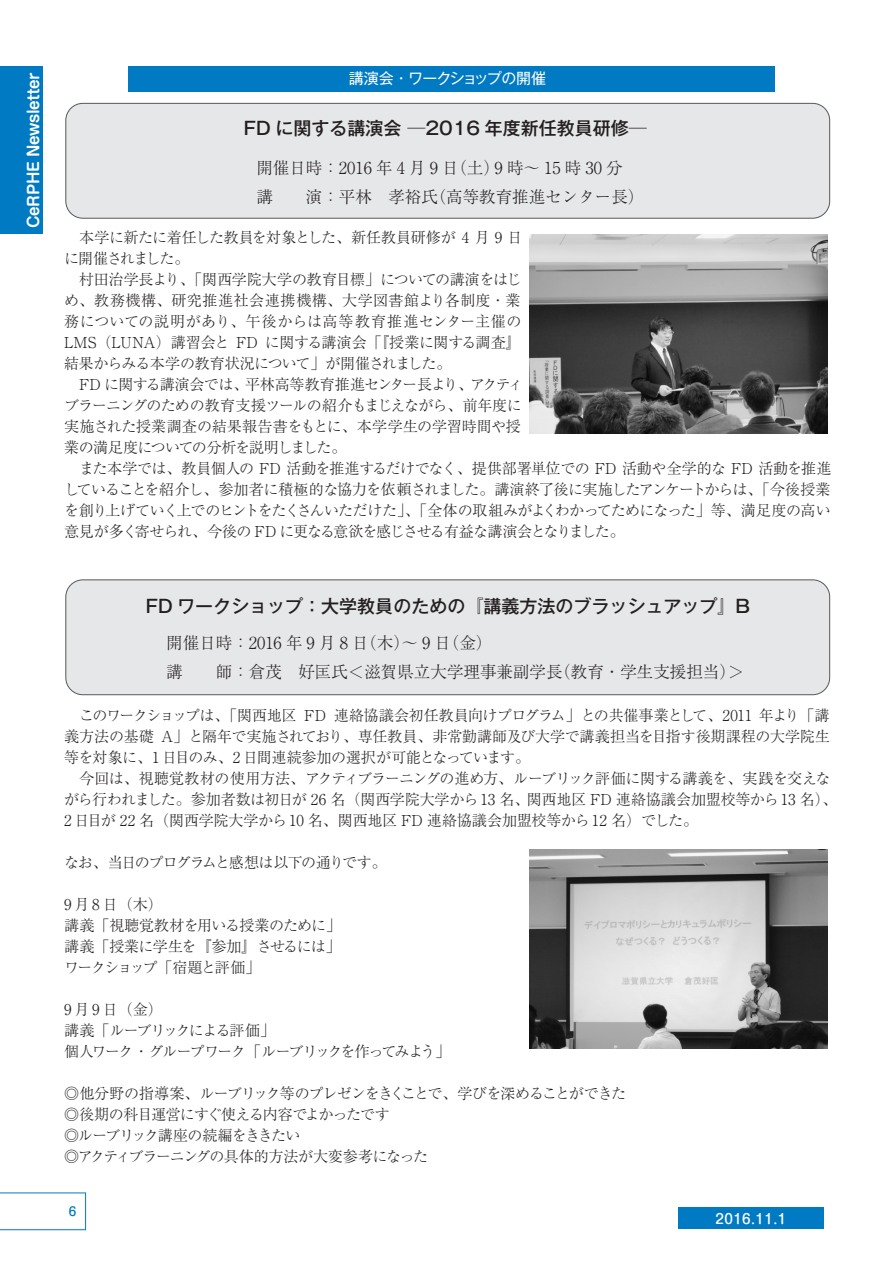
<style>
.page{position:relative;width:894px;height:1264px;background:#fff}
.page>*{position:absolute;margin:0;border:0;box-sizing:border-box;transform-origin:0 0}
.t1{font:500 18px "Gothic MB101 Pr 6 N";color:#231f20}
.t2{font:300 16.5px/28.8px "Ryumin Pr 6 N";color:#231f20}
.t3{font:300 15px/21px "Ryumin Pr 6 N";letter-spacing:-.03em;color:#231f20}
.t4{font:300 15px/21px "Ryumin Pr 6 N";letter-spacing:-.065em;color:#231f20}
.t5{font:300 15px/21px "Ryumin Pr 6 N";letter-spacing:-.09em;color:#231f20}
.t6{font:300 15px/21px "Ryumin Pr 6 N";letter-spacing:-.055em;color:#231f20}
.t7{font:700 15px "Shin M Go Pro De";letter-spacing:-.025em;color:#fff}
.t8{font:15px "Gothic MB101 Pr 6 N";letter-spacing:-.04em;color:#fff}
.t9{font:500 13.5px "Shin M Go Pro";letter-spacing:.03em;color:#fff}
.t10{font:500 12px "Shin M Go Pro";color:#007ac2}
.s1{font-weight:300}
</style>
<div class="page">
<div style="left:66px;top:103px;width:763px;height:115px;background:#e6e7e9;border-radius:17px"></div>
<div style="left:66px;top:103px;width:763px;height:115px;border:1px solid #57585a;border-radius:17px"></div>
<div style="left:66px;top:580px;width:763px;height:114px;background:#e6e7e9;border-radius:17px"></div>
<div style="left:66px;top:579px;width:763px;height:116px;border:1px solid #57585a;border-radius:17px"></div>
<img style="left:529px;top:849px;width:298px;height:198px">
<img style="left:530px;top:234px;width:297px;height:199px">
<div style="left:678px;top:1207px;width:145px;height:21px;background:#007ac2"></div>
<div style="left:128px;top:66px;width:646px;height:25px;background:#007ac2"></div>
<div style="left:0;top:66px;width:43px;height:167px;background:#007ac2"></div>
<svg style="left:0;top:1192px;width:86px;height:37px"></svg>
<p class="t7" style="left:21px;top:228px;width:158px;rotate:-90deg">CeRPHE Newsletter</p>
<p class="t8" style="left:348px;top:66px;width:199px">講演会・ワークショップの開催</p>
<p class="t1" style="left:244px;top:114px;width:404px">FD に関する講演会 <span class="s1">―</span>2016 年度新任教員研修<span class="s1">―</span></p>
<p class="t2" style="left:256px;top:152px;width:389px">開催日時：2016 年 4 月 9 日（土）9 時～ 15 時 30 分<br>講　　演：平林　孝裕氏（高等教育推進センター長）</p>
<p class="t3" style="left:64px;top:226px;width:768px">　本学に新たに着任した教員を対象とした、新任教員研修が 4 月 9 日<br>に開催されました。<br>　村田治学長より、「関西学院大学の教育目標」についての講演をはじ<br>め、教務機構、研究推進社会連携機構、大学図書館より各制度・業<br>務についての説明があり、午後からは高等教育推進センター主催の<br>LMS（LUNA）講習会と FD に関する講演会「『授業に関する調査』<br>結果からみる本学の教育状況について」が開催されました。<br>　FD に関する講演会では、平林高等教育推進センター長より、アクティ<br>ブラーニングのための教育支援ツールの紹介もまじえながら、前年度に<br>実施された授業調査の結果報告書をもとに、本学学生の学習時間や授<br>業の満足度についての分析を説明しました。<br>　また本学では、教員個人の FD 活動を推進するだけでなく、提供部署単位での FD 活動や全学的な FD 活動を推進していることを紹介し、参加者に積極的な協力を依頼されました。講演終了後に実施したアンケートからは、「今後授業を創り上げていく上でのヒントをたくさんいただけた」、「全体の取組みがよくわかってためになった」等、満足度の高い意見が多く寄せられ、今後の FD に更なる意欲を感じさせる有益な講演会となりました。</p>
<p class="t1" style="left:146px;top:591px;width:606px">FD ワークショップ：大学教員のための『講義方法のブラッシュアップ』B</p>
<p class="t2" style="left:166px;top:627px;width:579px">開催日時：2016 年 9 月 8 日（木）～ 9 日（金）<br>講　　師：倉茂　好匡氏＜滋賀県立大学理事兼副学長（教育・学生支援担当）＞</p>
<p class="t3" style="left:64px;top:704px;width:774px">　このワークショップは、「関西地区 FD 連絡協議会初任教員向けプログラム」との共催事業として、2011 年より「講義方法の基礎 A」と隔年で実施されており、専任教員、非常勤講師及び大学で講義担当を目指す後期課程の大学院生等を対象に、1 日目のみ、2 日間連続参加の選択が可能となっています。<br>　今回は、視聴覚教材の使用方法、アクティブラーニングの進め方、ルーブリック評価に関する講義を、実践を交えながら行われました。参加者数は初日が 26 名（関西学院大学から13 名、関西地区 FD 連絡協議会加盟校等から13 名）、2 日目が 22 名（関西学院大学から10 名、関西地区 FD 連絡協議会加盟校等から12 名）でした。</p>
<p class="t5" style="left:64px;top:851px;width:324px">なお、当日のプログラムと感想は以下の通りです。</p>
<p class="t6" style="left:64px;top:893px;width:278px">9月8日（木）<br>講義「視聴覚教材を用いる授業のために」講義「授業に学生を『参加』させるには」ワークショップ「宿題と評価」</p>
<p class="t5" style="left:64px;top:998px;width:388px">9月9日（金）<br>講義「ルーブリックによる評価」<br>個人ワーク・グループワーク「ルーブリックを作ってみよう」</p>
<p class="t4" style="left:64px;top:1082px;width:563px">◎他分野の指導案、ルーブリック等のプレゼンをきくことで、学びを深めることができた◎後期の科目運営にすぐ使える内容でよかったです<br>◎ルーブリック講座の続編をききたい<br>◎アクティブラーニングの具体的方法が大変参考になった</p>
<p class="t10" style="left:69px;top:1201px;width:9px">6</p>
<p class="t9" style="left:715px;top:1207px;width:72px">2016.11.1</p>
</div>
